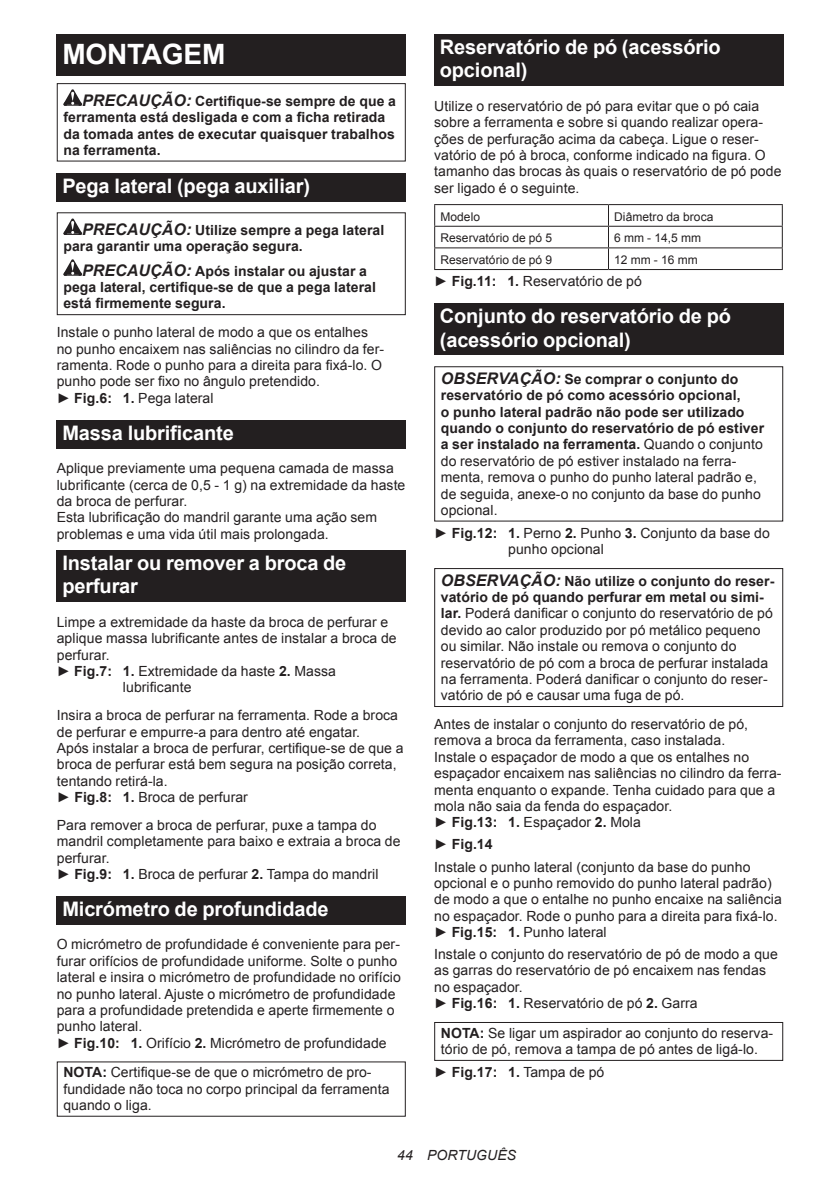
<style>
.page{position:relative;width:840px;height:1191px;background:#fff}
.page>*{position:absolute;margin:0;border:0;box-sizing:border-box;transform-origin:0 0}
.t1{font:700 28px "Arial";letter-spacing:-.01em;color:#fff}
.t2{font:700 20px/23.4px "Arial";letter-spacing:-.01em;color:#fff}
.t3{font:14px/16.4px "Arial";letter-spacing:.005em;color:#231f20}
.t4{font:700 14px/16.4px "Arial";letter-spacing:.005em;color:#231f20}
.t5{font:italic 14px "Arial";letter-spacing:.005em;color:#231f20}
.t6{font:12px "Arial";letter-spacing:.005em;color:#231f20}
.s1{font-style:italic;font-size:16px}
.s2{font-weight:700}
.s3{font-weight:400}
.s4{font-weight:700;font-style:italic;font-size:16px}
</style>
<div class="page">
<div style="left:57px;top:34px;width:348px;height:41px;background:#231f20"></div>
<svg style="left:63px;top:89px;width:19px;height:17px"></svg>
<div style="left:57px;top:83px;width:348px;height:79px;border:1px solid #231f20"></div>
<div style="left:57px;top:173px;width:348px;height:28px;background:#231f20"></div>
<svg style="left:63px;top:218px;width:19px;height:17px"></svg>
<svg style="left:63px;top:259px;width:19px;height:17px"></svg>
<div style="left:57px;top:212px;width:348px;height:103px;border:1px solid #231f20"></div>
<div style="left:57px;top:420px;width:348px;height:28px;background:#231f20"></div>
<div style="left:57px;top:550px;width:348px;height:52px;background:#231f20"></div>
<div style="left:57px;top:896px;width:348px;height:28px;background:#231f20"></div>
<div style="left:434px;top:34px;width:348px;height:52px;background:#231f20"></div>
<hr style="left:434px;top:204px;width:174px;height:1px;background:#231f20">
<hr style="left:608px;top:204px;width:174px;height:1px;background:#231f20">
<hr style="left:434px;top:226px;width:174px;height:1px;background:#231f20">
<hr style="left:608px;top:226px;width:174px;height:1px;background:#231f20">
<hr style="left:434px;top:247px;width:174px;height:1px;background:#231f20">
<svg style="left:434px;top:205px;width:1px;height:64px"></svg>
<hr style="left:608px;top:247px;width:174px;height:1px;background:#231f20">
<svg style="left:781px;top:205px;width:1px;height:64px"></svg>
<hr style="left:434px;top:269px;width:174px;height:1px;background:#231f20">
<hr style="left:608px;top:269px;width:174px;height:1px;background:#231f20">
<div style="left:434px;top:303px;width:348px;height:52px;background:#231f20"></div>
<div style="left:434px;top:366px;width:348px;height:155px;border:1px solid #231f20"></div>
<div style="left:434px;top:568px;width:348px;height:139px;border:1px solid #231f20"></div>
<div style="left:434px;top:1022px;width:348px;height:38px;border:1px solid #231f20"></div>
<h1 class="t1" style="left:62px;top:35px;width:164px">MONTAGEM</h1>
<p class="t4" style="left:63px;top:93px;width:334px;text-indent:19px"><span class="s1">PRECAUÇÃO:</span> Certifique-se sempre de que a ferramenta está desligada e com a ficha retirada da tomada antes de executar quaisquer trabalhos na ferramenta.</p>
<h2 class="t2" style="left:62px;top:175px;width:249px">Pega lateral (pega auxiliar)</h2>
<p class="t4" style="left:63px;top:222px;width:322px;text-indent:19px"><span class="s1">PRECAUÇÃO:</span> Utilize sempre a pega lateral para garantir uma operação segura.</p>
<p class="t4" style="left:63px;top:263px;width:314px;text-indent:19px"><span class="s1">PRECAUÇÃO:</span> Após instalar ou ajustar a pega lateral, certifique-se de que a pega lateral está firmemente segura.</p>
<p class="t3" style="left:57px;top:324px;width:328px">Instale o punho lateral de modo a que os entalhes no punho encaixem nas saliências no cilindro da fer&shy;ramenta. Rode o punho para a direita para fixá-lo. O punho pode ser fixo no ângulo pretendido.<br>► <span class="s2">Fig.6: 1.</span> Pega lateral</p>
<h2 class="t2" style="left:62px;top:422px;width:173px">Massa lubrificante</h2>
<p class="t3" style="left:57px;top:460px;width:350px">Aplique previamente uma pequena camada de massa lubrificante (cerca de 0,5 - 1 g) na extremidade da haste da broca de perfurar.<br>Esta lubrificação do mandril garante uma ação sem problemas e uma vida útil mais prolongada.</p>
<h2 class="t2" style="left:62px;top:552px;width:285px">Instalar ou remover a broca de perfurar</h2>
<p class="t3" style="left:57px;top:614px;width:333px">Limpe a extremidade da haste da broca de perfurar e</p>
<p class="t3" style="left:57px;top:630px;width:341px">aplique massa lubrificante antes de instalar a broca de</p>
<p class="t3" style="left:57px;top:646px;width:54px">perfurar.</p>
<p class="t3" style="left:57px;top:663px;width:280px">► <span class="s2">Fig.7: 1.</span> Extremidade da haste <span class="s2">2.</span> Massa</p>
<p class="t3" style="left:123px;top:679px;width:70px">lubrificante</p>
<p class="t3" style="left:57px;top:707px;width:348px">Insira a broca de perfurar na ferramenta. Rode a broca de perfurar e empurre-a para dentro até engatar.<br>Após instalar a broca de perfurar, certifique-se de que a broca de perfurar está bem segura na posição correta, tentando retirá-la.<br>► <span class="s2">Fig.8: 1.</span> Broca de perfurar</p>
<p class="t3" style="left:57px;top:817px;width:345px">Para remover a broca de perfurar, puxe a tampa do mandril completamente para baixo e extraia a broca de perfurar.<br>► <span class="s2">Fig.9: 1.</span> Broca de perfurar <span class="s2">2.</span> Tampa do mandril</p>
<h2 class="t2" style="left:62px;top:898px;width:267px">Micrómetro de profundidade</h2>
<p class="t3" style="left:57px;top:936px;width:345px">O micrómetro de profundidade é conveniente para per&shy;furar orifícios de profundidade uniforme. Solte o punho lateral e insira o micrómetro de profundidade no orifício no punho lateral. Ajuste o micrómetro de profundidade para a profundidade pretendida e aperte firmemente o punho lateral.<br>► <span class="s2">Fig.10: 1.</span> Orifício <span class="s2">2.</span> Micrómetro de profundidade</p>
<p class="t3" style="left:63px;top:1064px;width:327px"><span class="s2">NOTA:</span> Certifique-se de que o micrómetro de pro&shy;fundidade não toca no corpo principal da ferramenta quando o liga.</p>
<h2 class="t2" style="left:439px;top:36px;width:282px">Reservatório de pó (acessório opcional)</h2>
<p class="t3" style="left:434px;top:98px;width:348px">Utilize o reservatório de pó para evitar que o pó caia sobre a ferramenta e sobre si quando realizar opera&shy;ções de perfuração acima da cabeça. Ligue o reser&shy;vatório de pó à broca, conforme indicado na figura. O tamanho das brocas às quais o reservatório de pó pode ser ligado é o seguinte.</p>
<p class="t6" style="left:440px;top:208px;width:41px">Modelo</p>
<p class="t6" style="left:613px;top:208px;width:101px">Diâmetro da broca</p>
<p class="t6" style="left:440px;top:230px;width:113px">Reservatório de pó 5</p>
<p class="t6" style="left:613px;top:230px;width:88px">6 mm - 14,5 mm</p>
<p class="t6" style="left:440px;top:252px;width:113px">Reservatório de pó 9</p>
<p class="t6" style="left:613px;top:252px;width:85px">12 mm - 16 mm</p>
<p class="t3" style="left:434px;top:273px;width:209px">► <span class="s2">Fig.11: 1.</span> Reservatório de pó</p>
<h2 class="t2" style="left:439px;top:305px;width:292px">Conjunto do reservatório de pó (acessório opcional)</h2>
<p class="t4" style="left:440px;top:371px;width:324px"><span class="s1">OBSERVAÇÃO:</span> Se comprar o conjunto do reservatório de pó como acessório opcional,<br>o punho lateral padrão não pode ser utilizado quando o conjunto do reservatório de pó estiver a ser instalado na ferramenta. <span class="s3">Quando o conjunto do reservatório de pó estiver instalado na ferra&shy;menta, remova o punho do punho lateral padrão e, de seguida, anexe-o no conjunto da base do punho opcional.</span></p>
<p class="t3" style="left:508px;top:525px;width:263px;text-indent:-74px">► <span class="s2">Fig.12: 1.</span> Perno <span class="s2">2.</span> Punho <span class="s2">3.</span> Conjunto da base do punho opcional</p>
<p class="t3" style="left:440px;top:572px;width:335px"><span class="s4">OBSERVAÇÃO:</span> <span class="s2">Não utilize o conjunto do reser&shy;vatório de pó quando perfurar em metal ou simi&shy;lar.</span> Poderá danificar o conjunto do reservatório de pó devido ao calor produzido por pó metálico pequeno ou similar. Não instale ou remova o conjunto do reservatório de pó com a broca de perfurar instalada na ferramenta. Poderá danificar o conjunto do reser&shy;vatório de pó e causar uma fuga de pó.</p>
<p class="t3" style="left:434px;top:716px;width:349px">Antes de instalar o conjunto do reservatório de pó, remova a broca da ferramenta, caso instalada.<br>Instale o espaçador de modo a que os entalhes no espaçador encaixem nas saliências no cilindro da ferra&shy;menta enquanto o expande. Tenha cuidado para que a mola não saia da fenda do espaçador.<br>► <span class="s2">Fig.13: 1.</span> Espaçador <span class="s2">2.</span> Mola</p>
<p class="t3" style="left:434px;top:833px;width:317px;line-height:22px">► <span class="s2">Fig.14<br></span>Instale o punho lateral (conjunto da base do punho</p>
<p class="t3" style="left:434px;top:875px;width:349px">opcional e o punho removido do punho lateral padrão) de modo a que o entalhe no punho encaixe na saliência no espaçador. Rode o punho para a direita para fixá-lo. ► <span class="s2">Fig.15: 1.</span> Punho lateral</p>
<p class="t3" style="left:434px;top:946px;width:345px">Instale o conjunto do reservatório de pó de modo a que as garras do reservatório de pó encaixem nas fendas no espaçador.<br>► <span class="s2">Fig.16: 1.</span> Reservatório de pó <span class="s2">2.</span> Garra</p>
<p class="t3" style="left:440px;top:1024px;width:334px"><span class="s2">NOTA:</span> Se ligar um aspirador ao conjunto do reserva&shy;tório de pó, remova a tampa de pó antes de ligá-lo.</p>
<p class="t3" style="left:434px;top:1064px;width:172px">► <span class="s2">Fig.17: 1.</span> Tampa de pó</p>
<p class="t5" style="left:397px;top:1146px;width:120px">44 PORTUGUÊS</p>
</div>
